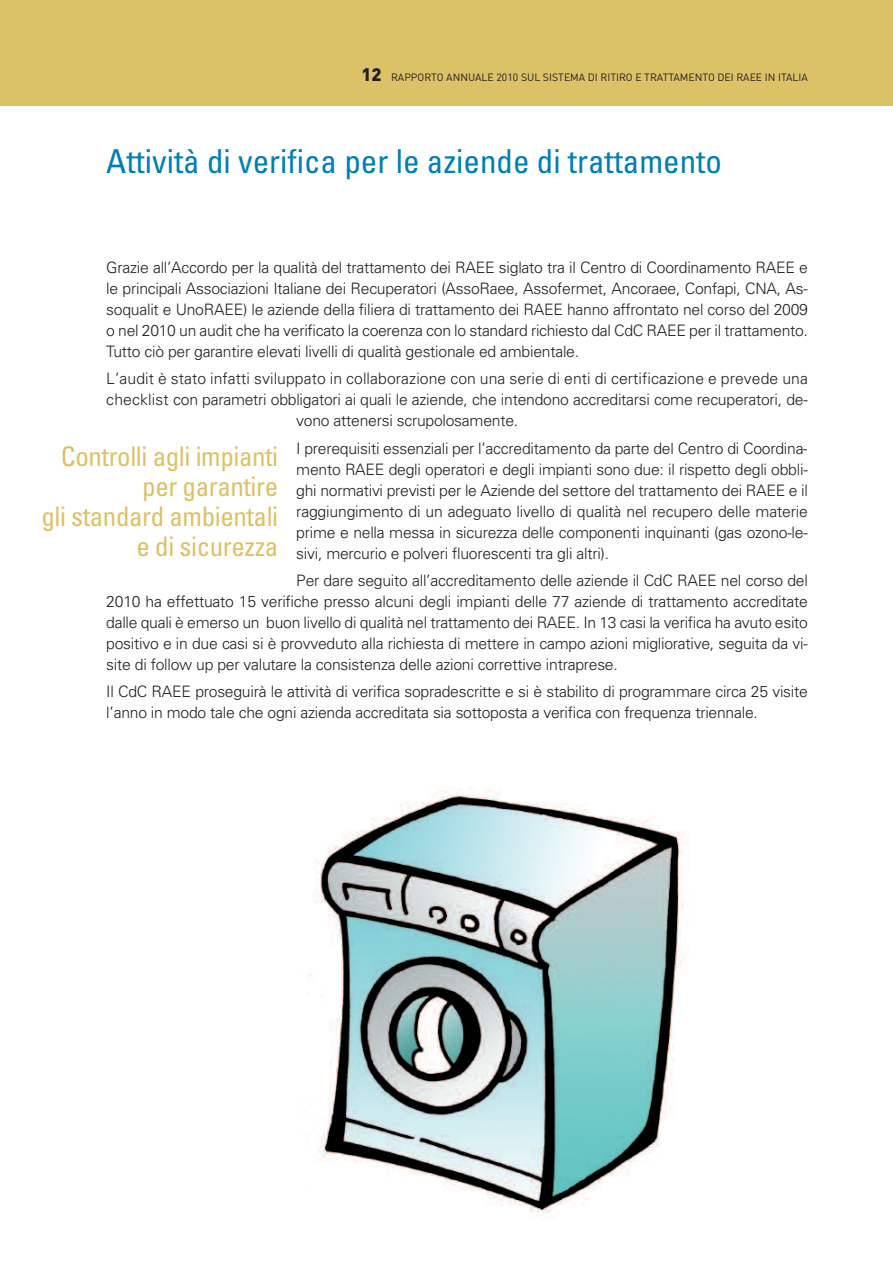
<style>
.page{position:relative;width:893px;height:1263px;background:#fff}
.page>*{position:absolute;margin:0;border:0;box-sizing:border-box;transform-origin:0 0}
.t1{font:condensed 33px "Univers";color:#007fb4}
.t2{font:condensed 27px/30px "Univers";letter-spacing:-.015em;color:#dbc266;text-align:right}
.t3{font:300 15.75px/21px "Univers";letter-spacing:-.015em;color:#231f20;text-align:justify}
.t4{font:300 15.75px "Univers";letter-spacing:.005em;color:#231f20}
.t5{font:10.5px "DIN";color:#231f20}
.s1{font-weight:900;font-size:18px}
</style>
<div class="page">
<div style="left:0;top:0;width:892px;height:106px;background:#dbc266"></div>
<img style="left:307px;top:788px;width:381px;height:430px">
<p class="t5" style="left:361px;top:72px;width:448px"><span class="s1">12</span> RAPPORTO ANNUALE 2010 SUL SISTEMA DI RITIRO E TRATTAMENTO DEI RAEE IN ITALIA</p>
<h1 class="t1" style="left:106px;top:149px;width:617px">Attività di verifica per le aziende di trattamento</h1>
<p class="t3" style="left:106px;top:258px;width:703px">Grazie all’Accordo per la qualità del trattamento dei RAEE siglato tra il Centro di Coordinamento RAEE e le principali Associazioni Italiane dei Recuperatori (AssoRaee, Assofermet, Ancoraee, Confapi, CNA, As&shy;soqualit e UnoRAEE) le aziende della filiera di trattamento dei RAEE hanno affrontato nel corso del 2009 o nel 2010 un audit che ha verificato la coerenza con lo standard richiesto dal CdC RAEE per il trattamento.<br>Tutto ciò per garantire elevati livelli di qualità gestionale ed ambientale.</p>
<p class="t4" style="left:106px;top:373px;width:703px">L’audit è stato infatti sviluppato in collaborazione con una serie di enti di certificazione e prevede una</p>
<p class="t3" style="left:106px;top:391px;width:703px">checklist con parametri obbligatori ai quali le aziende, che intendono accreditarsi come recuperatori, de-</p>
<p class="t3" style="left:296px;top:412px;width:223px">vono attenersi scrupolosamente.</p>
<p class="t3" style="left:296px;top:439px;width:513px">I prerequisiti essenziali per l’accreditamento da parte del Centro di Coordina&shy;mento RAEE degli operatori e degli impianti sono due: il rispetto degli obbli&shy;ghi normativi previsti per le Aziende del settore del trattamento dei RAEE e il raggiungimento di un adeguato livello di qualità nel recupero delle materie prime e nella messa in sicurezza delle componenti inquinanti (gas ozono-le&shy;sivi, mercurio e polveri fluorescenti tra gli altri).</p>
<p class="t3" style="left:106px;top:571px;width:703px;text-indent:190px">Per dare seguito all’accreditamento delle aziende il CdC RAEE nel corso del 2010 ha effettuato 15 verifiche presso alcuni degli impianti delle 77 aziende di trattamento accreditate dalle quali è emerso un buon livello di qualità nel trattamento dei RAEE. In 13 casi la verifica ha avuto esito positivo e in due casi si è provveduto alla richiesta di mettere in campo azioni migliorative, seguita da vi&shy;site di follow up per valutare la consistenza delle azioni correttive intraprese.</p>
<p class="t3" style="left:106px;top:683px;width:703px">Il CdC RAEE proseguirà le attività di verifica sopradescritte e si è stabilito di programmare circa 25 visite l’anno in modo tale che ogni azienda accreditata sia sottoposta a verifica con frequenza triennale.</p>
<h2 class="t2" style="left:41px;top:443px;width:238px">Controlli agli impianti per garantire<br>gli standard ambientali e di sicurezza</h2>
</div>
